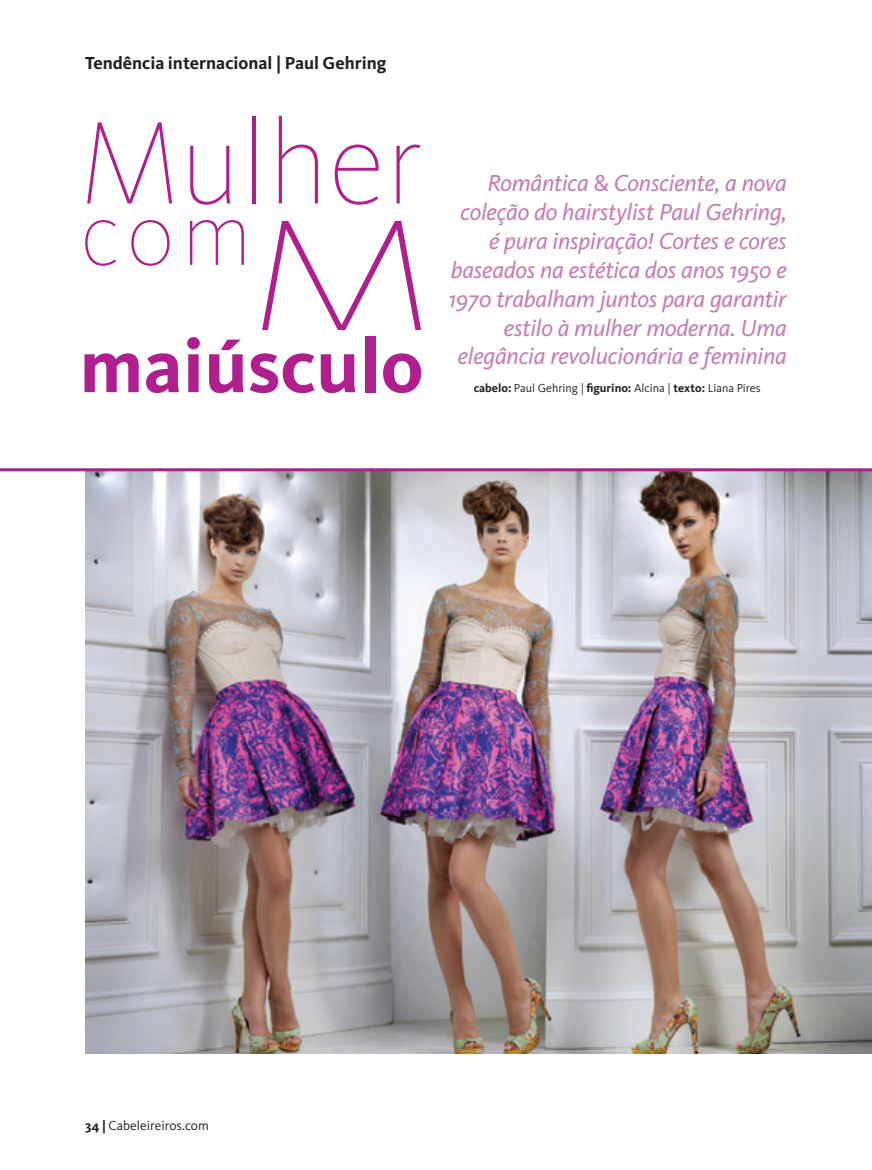
<style>
.page{position:relative;width:872px;height:1170px;background:#fff}
.page>*{position:absolute;margin:0;border:0;box-sizing:border-box;transform-origin:0 0}
.t1{font:100 121.65px "Kievit OT";color:#af1f8d}
.t2{font:100 92.55px "Kievit OT";color:#af1f8d}
.t3{font:700 77.85px "Kievit OT";color:#af1f8d}
.t4{font:italic 24px/28.8px "Kievit OT";letter-spacing:-.01em;color:#c77db4;text-align:right}
.t5{font:700 18px "Kievit OT";color:#231f20}
.t6{font:13.5px "Kievit OT";color:#231f20}
.t7{font:12px "Kievit OT";color:#231f20}
.s1{font-style:normal}
.s2{font-weight:700}
</style>
<div class="page">
<img style="left:85px;top:471px;width:787px;height:582px">
<svg style="left:262px;top:221px;width:159px;height:109px"></svg>
<hr style="left:0;top:468px;width:872px;height:3px;background:#af1f8d">
<p class="t5" style="left:85px;top:52px;width:303px">Tendência internacional | Paul Gehring</p>
<p class="t1" style="left:79px;top:89px;width:345px">Mulher</p>
<p class="t2" style="left:81px;top:178px;width:173px">com</p>
<p class="t3" style="left:79px;top:319px;width:345px">maiúsculo</p>
<p class="t4" style="left:448px;top:169px;width:340px">Romântica <span class="s1">&amp;</span> Consciente, a nova coleção do hairstylist Paul Gehring, é pura inspiração! Cortes e cores baseados na estética dos anos 1950 e 1970 trabalham juntos para garantir estilo à mulher moderna. Uma elegância revolucionária e feminina</p>
<p class="t7" style="left:474px;top:380px;width:288px"><span class="s2">cabelo:</span> Paul Gehring | <span class="s2">figurino:</span> Alcina | <span class="s2">texto:</span> Liana Pires</p>
<p class="t6" style="left:85px;top:1117px;width:125px"><span class="s2">34 |</span> Cabeleireiros.com</p>
</div>
